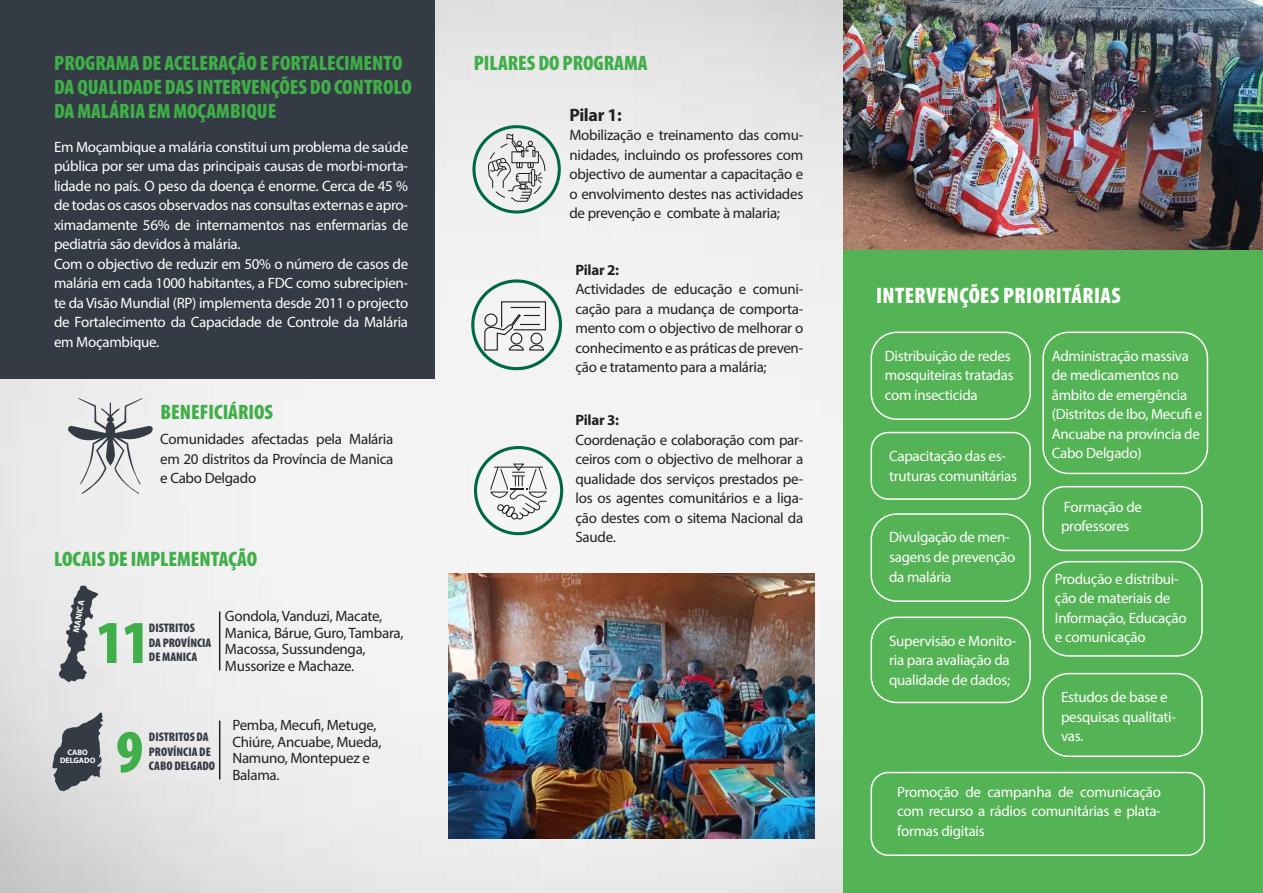
<style>
.page{position:relative;width:1263px;height:893px;background:#fff}
.page>*{position:absolute;margin:0;border:0;box-sizing:border-box;transform-origin:0 0}
.t1{font:900 condensed 61.35px/109.2px "Myriad Pro";color:#40ae49;text-align:center}
.t2{font:900 condensed 22.5px "Myriad Pro";letter-spacing:.02em;color:#fff}
.t3{font:900 condensed 21px/24px "Myriad Pro";color:#40ae49}
.t4{font:700 18px "Myriad Pro";letter-spacing:-.02em;color:#231f20}
.t5{font:15px/19.5px "Myriad Pro";letter-spacing:-.02em;color:#fff}
.t6{font:15px/19.5px "Myriad Pro";letter-spacing:-.02em;color:#231f20;text-align:justify}
.t7{font:700 15px "Myriad Pro";letter-spacing:-.02em;color:#231f20}
.t8{font:900 condensed 12.45px/14.2px "Myriad Pro";color:#353b44}
.t9{font:700 8.7px "Myriad Pro";color:#fff}
.t10{font:700 7.95px/7.9px "Myriad Pro";color:#fff;text-align:center}
</style>
<div class="page">
<img style="left:0;top:0;width:844px;height:893px">
<img style="left:844px;top:0;width:419px;height:251px">
<img style="left:449px;top:574px;width:365px;height:265px">
<div style="left:844px;top:251px;width:419px;height:642px;background:#54b354"></div>
<div style="left:0;top:0;width:434px;height:378px;background:#353b44"></div>
<svg style="left:67px;top:398px;width:86px;height:96px"></svg>
<svg style="left:59px;top:586px;width:39px;height:96px;background:#9b9da1"></svg>
<svg style="left:52px;top:712px;width:51px;height:79px;background:#74787e"></svg>
<hr style="left:219px;top:611px;width:1px;height:59px;background:#231f20">
<hr style="left:219px;top:721px;width:1px;height:58px;background:#231f20">
<div style="left:472px;top:125px;width:89px;height:89px;border:3px solid #006847;border-radius:50%"></div>
<svg style="left:487px;top:134px;width:59px;height:75px"></svg>
<div style="left:471px;top:279px;width:91px;height:91px;border:3px solid #006847;border-radius:50%"></div>
<svg style="left:484px;top:301px;width:63px;height:50px"></svg>
<div style="left:474px;top:446px;width:89px;height:89px;border:3px solid #006847;border-radius:50%"></div>
<svg style="left:490px;top:463px;width:58px;height:57px"></svg>
<div style="left:870px;top:332px;width:161px;height:88px;border:2px solid #fff;border-radius:26px"></div>
<div style="left:870px;top:432px;width:161px;height:68px;border:2px solid #fff;border-radius:17px"></div>
<div style="left:870px;top:513px;width:161px;height:89px;border:2px solid #fff;border-radius:26px"></div>
<div style="left:870px;top:617px;width:161px;height:86px;border:2px solid #fff;border-radius:26px"></div>
<div style="left:870px;top:772px;width:335px;height:84px;border:2px solid #fff;border-radius:17px"></div>
<div style="left:1042px;top:486px;width:161px;height:65px;border:2px solid #fff;border-radius:21px"></div>
<div style="left:1042px;top:561px;width:161px;height:96px;border:2px solid #fff;border-radius:26px"></div>
<div style="left:1042px;top:673px;width:161px;height:84px;border:2px solid #fff;border-radius:26px"></div>
<div style="left:1042px;top:332px;width:166px;height:142px;border:2px solid #fff;border-radius:26px"></div>
<h3 class="t3" style="left:54px;top:51px;width:350px">PROGRAMA DE ACELERAÇÃO E FORTALECIMENTO</h3>
<h3 class="t3" style="left:474px;top:51px;width:175px">PILARES DO PROGRAMA</h3>
<h3 class="t3" style="left:54px;top:75px;width:359px">DA QUALIDADE DAS INTERVENÇÕES DO CONTROLO<br>DA MALÁRIA EM MOÇAMBIQUE</h3>
<p class="t4" style="left:569px;top:103px;width:54px">Pilar 1:</p>
<p class="t6" style="left:569px;top:125px;width:235px">Mobilização e treinamento das comu&shy;nidades, incluindo os professores com objectivo de aumentar a capacitação e o envolvimento destes nas actividades de prevenção e combate à malaria;</p>
<p class="t5" style="left:54px;top:137px;width:356px">Em Moçambique a malária constitui um problema de saúde pública por ser uma das principais causas de morbi-morta&shy;lidade no país. O peso da doença é enorme. Cerca de 45 % de todas os casos observados nas consultas externas e apro&shy;ximadamente 56% de internamentos nas enfermarias de pediatria são devidos à malária.<br>Com o objectivo de reduzir em 50% o número de casos de malária em cada 1000 habitantes, a FDC como subrecipien&shy;te da Visão Mundial (RP) implementa desde 2011 o projecto de Fortalecimento da Capacidade de Controle da Malária em Moçambique.</p>
<p class="t7" style="left:575px;top:260px;width:45px">Pilar 2:</p>
<p class="t6" style="left:575px;top:279px;width:229px">Actividades de educação e comuni&shy;cação para a mudança de comporta&shy;mento com o objectivo de melhorar o conhecimento e as práticas de preven&shy;ção e tratamento para a malária;</p>
<h3 class="t3" style="left:161px;top:400px;width:114px">BENEFICIÁRIOS</h3>
<p class="t6" style="left:160px;top:429px;width:235px">Comunidades afectadas pela Malária em 20 distritos da Província de Manica e Cabo Delgado</p>
<h3 class="t3" style="left:54px;top:548px;width:204px">LOCAIS DE IMPLEMENTAÇÃO</h3>
<p class="t9" style="left:70px;top:631px;width:34px;rotate:-80deg">MANICA</p>
<p class="t6" style="left:225px;top:608px;width:180px;line-height:16.5px;text-align:left">Gondola, Vanduzi, Macate,<br>Manica, Bárue, Guro, Tambara,<br>Macossa, Sussundenga,<br>Mussorize e Machaze.</p>
<h1 class="t1" style="left:96px;top:589px;width:55px">11<br>9</h1>
<p class="t8" style="left:149px;top:621px;width:64px">DISTRITOS<br>DA PROVÍNCIA<br>DE MANICA</p>
<p class="t6" style="left:232px;top:717px;width:151px;line-height:16.5px;text-align:left">Pemba, Mecufi, Metuge,<br>Chiúre, Ancuabe, Mueda,<br>Namuno, Montepuez e<br>Balama.</p>
<p class="t8" style="left:149px;top:730px;width:68px">DISTRITOS DA<br>PROVÍNCIA DE<br>CABO DELGADO</p>
<p class="t10" style="left:60px;top:748px;width:37px">CABO<br>DELGADO</p>
<p class="t7" style="left:575px;top:411px;width:45px">Pilar 3:</p>
<p class="t6" style="left:575px;top:430px;width:229px">Coordenação e colaboração com par&shy;ceiros com o objectivo de melhorar a qualidade dos serviços prestados pe&shy;los os agentes comunitários e a liga&shy;ção destes com o sitema Nacional da Saude.</p>
<h2 class="t2" style="left:876px;top:283px;width:246px">INTERVENÇÕES PRIORITÁRIAS</h2>
<p class="t5" style="left:885px;top:346px;width:130px">Distribuição de redes mosquiteiras tratadas com insecticida</p>
<p class="t5" style="left:889px;top:446px;width:129px">Capacitação das es&shy;truturas comunitárias</p>
<p class="t5" style="left:889px;top:527px;width:128px">Divulgação de men&shy;sagens de prevenção da malária</p>
<p class="t5" style="left:889px;top:631px;width:129px">Supervisão e Monito&shy;ria para avaliação da qualidade de dados;</p>
<p class="t5" style="left:1052px;top:346px;width:152px">Administração massiva de medicamentos no âmbito de emergência (Distritos de Ibo, Mecufi e<br>Ancuabe na província de<br>Cabo Delgado)</p>
<p class="t5" style="left:1061px;top:497px;width:82px">Formação de professores</p>
<p class="t5" style="left:1055px;top:569px;width:133px">Produção e distribui&shy;ção de materiais de<br>Informação, Educação e comunicação</p>
<p class="t5" style="left:1061px;top:687px;width:117px">Estudos de base e pesquisas qualitati&shy;vas.</p>
<p class="t5" style="left:897px;top:782px;width:265px;text-align:justify">Promoção de campanha de comunicação com recurso a rádios comunitárias e plata&shy;formas digitais</p>
</div>
